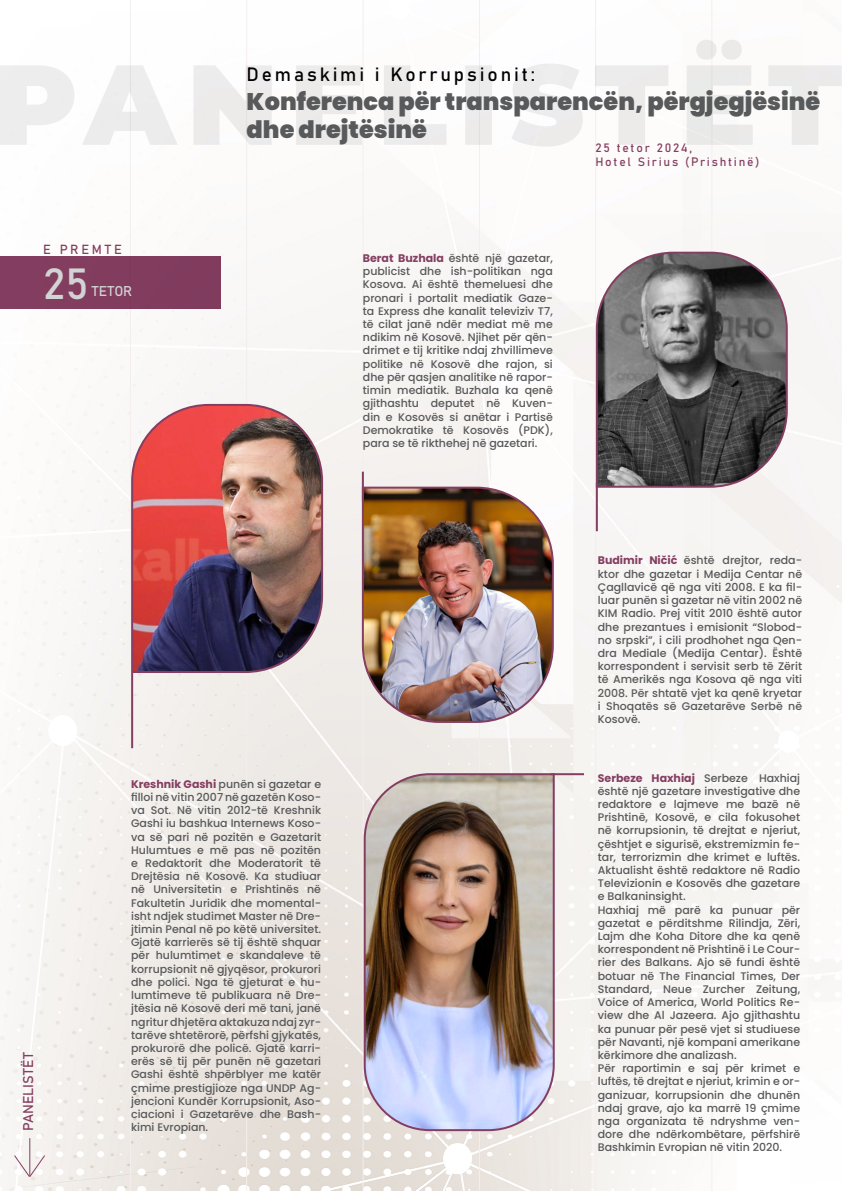
<style>
.page{position:relative;width:842px;height:1191px;background:#fff}
.page>*{position:absolute;margin:0;border:0;box-sizing:border-box;transform-origin:0 0}
.t1{font:43px "Bahnschrift";color:#d1d3d4}
.t2{font:900 24px/28.8px "Poppins";color:#58595b}
.t3{font:19px "Bahnschrift";letter-spacing:.15em;color:#000}
.t4{font:14px "Bahnschrift";color:#843e61}
.t5{font:14px "Bahnschrift";letter-spacing:.01em;color:#d1d3d4}
.t6{font:13px "Bahnschrift";letter-spacing:.2em;color:#843e61}
.t7{font:12px/14.4px "Bahnschrift";letter-spacing:.15em;color:#843e61}
.t8{font:500 11px/13.2px "Poppins";color:#58595b;text-align:justify}
.s1{font-weight:700;color:#843e61}
</style>
<div class="page">
<img style="left:0;top:30px;width:842px;height:1161px">
<hr style="left:130px;top:0;width:1px;height:1191px;background:#f4efec">
<hr style="left:246px;top:0;width:1px;height:1191px;background:#f4efec">
<hr style="left:363px;top:0;width:1px;height:1190px;background:#f4efec">
<hr style="left:479px;top:0;width:1px;height:1190px;background:#f4efec">
<hr style="left:595px;top:0;width:1px;height:1191px;background:#f4efec">
<hr style="left:711px;top:0;width:1px;height:1191px;background:#f4efec">
<svg style="left:0;top:40px;width:842px;height:107px"></svg>
<div style="left:0;top:256px;width:221px;height:53px;background:#843e61"></div>
<img style="left:131px;top:403px;width:193px;height:271px">
<img style="left:361px;top:485px;width:194px;height:239px">
<svg style="left:595px;top:251px;width:194px;height:238px;background:#6c6a6b"></svg>
<hr style="left:362px;top:471px;width:2px;height:30px;background:#843e61">
<hr style="left:596px;top:482px;width:2px;height:49px;background:#843e61">
<hr style="left:131px;top:673px;width:2px;height:75px;background:#843e61">
<hr style="left:29px;top:1138px;width:1px;height:38px;background:#843e61">
<svg style="left:13px;top:1154px;width:33px;height:23px"></svg>
<img style="left:363px;top:772px;width:193px;height:360px">
<hr style="left:550px;top:773px;width:34px;height:2px;background:#843e61">
<p class="t6" style="left:43px;top:240px;width:80px">E PREMTE</p>
<h1 class="t1" style="left:43px;top:252px;width:47px">25</h1>
<p class="t5" style="left:92px;top:281px;width:42px">TETOR</p>
<h3 class="t3" style="left:247px;top:60px;width:290px">Demaskimi i Korrupsionit:</h3>
<h2 class="t2" style="left:247px;top:87px;width:575px">Konferenca për transparencën, përgjegjësinë dhe drejtësinë</h2>
<p class="t7" style="left:595px;top:139px;width:166px">25 tetor 2024,<br>Hotel Sirius (Prishtinë)</p>
<p class="t8" style="left:363px;top:252px;width:191px"><span class="s1">Berat Buzhala</span> është një gazetar, publicist dhe ish-politikan nga Kosova. Ai është themeluesi dhe pronari i portalit mediatik Gaze&shy;ta Express dhe kanalit televiziv T7, të cilat janë ndër mediat më me ndikim në Kosovë. Njihet për qën&shy;drimet e tij kritike ndaj zhvillimeve politike në Kosovë dhe rajon, si dhe për qasjen analitike në rapor&shy;timin mediatik. Buzhala ka qenë gjithashtu deputet në Kuven&shy;din e Kosovës si anëtar i Partisë Demokratike të Kosovës (PDK), para se të rikthehej në gazetari.</p>
<p class="t4" style="left:18px;top:1131px;width:80px;rotate:-90deg">PANELISTËT</p>
<p class="t8" style="left:131px;top:777px;width:191px"><span class="s1">Kreshnik Gashi</span> punën si gazetar e filloi në vitin 2007 në gazetën Koso&shy;va Sot. Në vitin 2012-të Kreshnik Gashi iu bashkua Internews Koso&shy;va së pari në pozitën e Gazetarit Hulumtues e më pas në pozitën e Redaktorit dhe Moderatorit të Drejtësia në Kosovë. Ka studiuar në Universitetin e Prishtinës në Fakultetin Juridik dhe momental&shy;isht ndjek studimet Master në Dre&shy;jtimin Penal në po këtë universitet.<br>Gjatë karrierës së tij është shquar për hulumtimet e skandaleve të korrupsionit në gjyqësor, prokurori dhe polici. Nga të gjeturat e hu&shy;lumtimeve të publikuara në Dre&shy;jtësia në Kosovë deri më tani, janë ngritur dhjetëra aktakuza ndaj zyr&shy;tarëve shtetërorë, përfshi gjykatës, prokurorë dhe policë. Gjatë karri&shy;erës së tij për punën në gazetari Gashi është shpërblyer me katër çmime prestigjioze nga UNDP Ag&shy;jencioni Kundër Korrupsionit, Aso&shy;ciacioni i Gazetarëve dhe Bash&shy;kimi Evropian.</p>
<p class="t8" style="left:598px;top:554px;width:206px"><span class="s1">Budimir Ničić</span> është drejtor, reda&shy;ktor dhe gazetar i Medija Centar në Çagllavicë që nga viti 2008. E ka fil&shy;luar punën si gazetar në vitin 2002 në KIM Radio. Prej vitit 2010 është autor dhe prezantues i emisionit “Slobod&shy;no srpski”, i cili prodhohet nga Qen&shy;dra Mediale (Medija Centar). Është korrespondent i servisit serb të Zërit të Amerikës nga Kosova që nga viti 2008. Për shtatë vjet ka qenë kryetar i Shoqatës së Gazetarëve Serbë në Kosovë.</p>
<p class="t8" style="left:598px;top:771px;width:204px;text-align:left"><span class="s1">Serbeze Haxhiaj</span> Serbeze Haxhiaj është një gazetare investigative dhe redaktore e lajmeve me bazë në Prishtinë, Kosovë, e cila fokusohet në korrupsionin, të drejtat e njeriut, çështjet e sigurisë, ekstremizmin fe&shy;tar, terrorizmin dhe krimet e luftës.<br>Aktualisht është redaktore në Radio Televizionin e Kosovës dhe gazetare e Balkaninsight.<br>Haxhiaj më parë ka punuar për gazetat e përditshme Rilindja, Zëri, Lajm dhe Koha Ditore dhe ka qenë korrespondent në Prishtinë i Le Cour&shy;rier des Balkans. Ajo së fundi është botuar në The Financial Times, Der Standard, Neue Zurcher Zeitung, Voice of America, World Politics Re&shy;view dhe Al Jazeera. Ajo gjithashtu ka punuar për pesë vjet si studiuese për Navanti, një kompani amerikane kërkimore dhe analizash.<br>Për raportimin e saj për krimet e luftës, të drejtat e njeriut, krimin e or&shy;ganizuar, korrupsionin dhe dhunën ndaj grave, ajo ka marrë 19 çmime nga organizata të ndryshme ven&shy;dore dhe ndërkombëtare, përfshirë Bashkimin Evropian në vitin 2020.</p>
</div>
